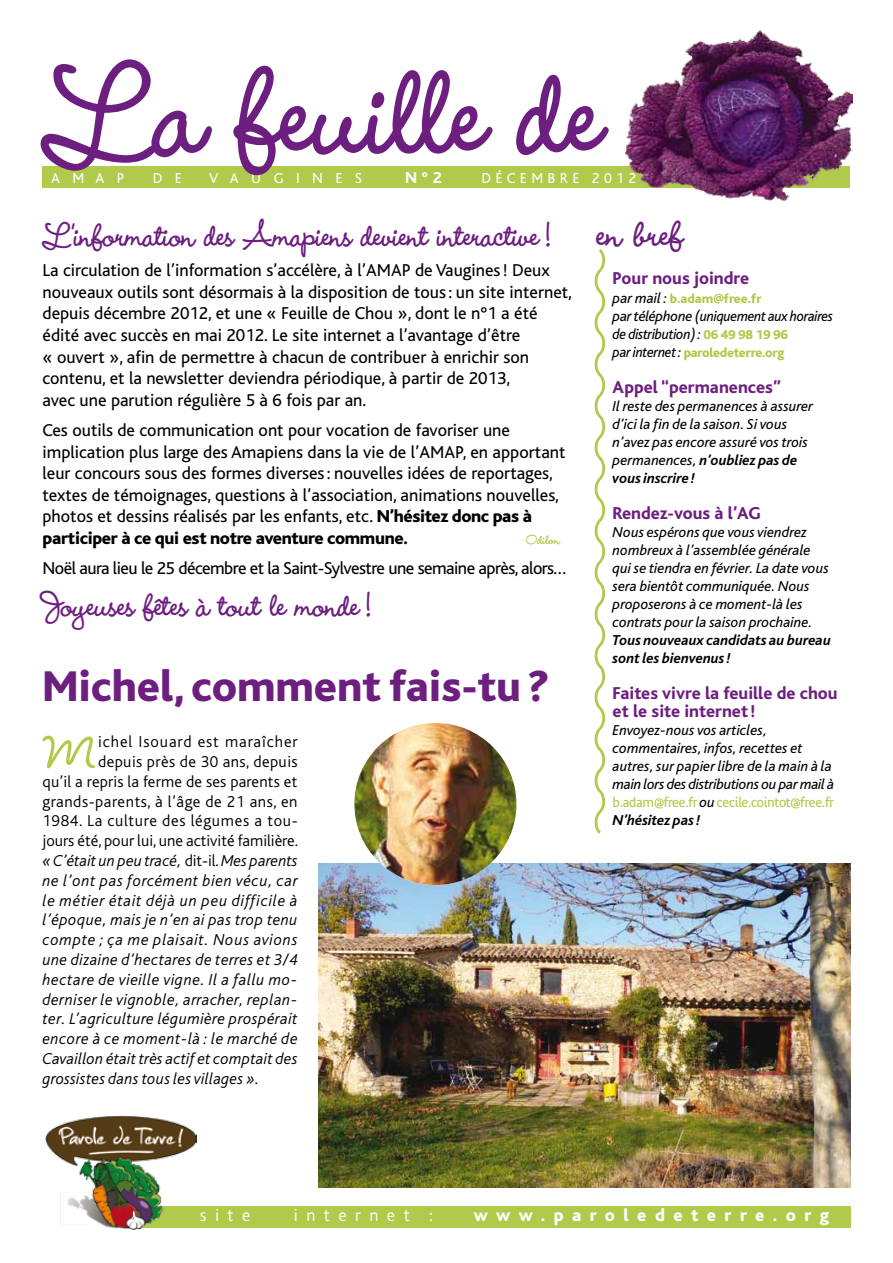
<style>
.page{position:relative;width:893px;height:1263px;background:#fff}
.page>*{position:absolute;margin:0;border:0;box-sizing:border-box;transform-origin:0 0}
.t1{font:700 157.5px "Wendy";letter-spacing:-.005em;color:#6d1f80;scale:.95 1}
.t2{font:700 60.75px "Wendy";color:#b0ca4c}
.t3{font:700 45.45px "Wendy";color:#6d1f80}
.t4{font:800 45px "Bliss";color:#6d1f80}
.t5{font:700 40.5px "Wendy";letter-spacing:-.01em;color:#6d1f80;scale:.95 1}
.t6{font:18px/21.6px "Bliss";color:#000}
.t7{font:800 18px/18px "Bliss";color:#6d1f80}
.t8{font:18px "Bliss";letter-spacing:-.03em;color:#000}
.t9{font:800 18px "Bliss";letter-spacing:.47em;color:#fff}
.t10{font:300 18px "Bliss";letter-spacing:.47em;color:#fff}
.t11{font:italic 300 16.5px "Bliss";letter-spacing:.025em;color:#000}
.t12{font:300 16.5px "Bliss";letter-spacing:.025em;color:#000}
.t13{font:300 16.5px "Bliss";color:#000}
.t14{font:italic 300 16.5px "Bliss";color:#000}
.t15{font:italic 300 16.5px "Bliss";letter-spacing:.045em;color:#000}
.t16{font:300 16.5px "Bliss";letter-spacing:.055em;color:#000}
.t17{font:700 16.5px "Wendy";color:#b0ca4c}
.t18{font:800 16.5px "Bliss";color:#fff}
.t19{font:italic 15px/18px "Bliss";color:#000}
.t20{font:italic 15px/18px "Bliss";letter-spacing:-.02em;color:#000}
.t21{font:italic 700 15px/18px "Bliss";color:#000}
.t22{font:15px "Bliss";letter-spacing:.29em;color:#fff}
.t23{font:13.5px "Bienvenue";letter-spacing:-.02em;color:#b0ca4c}
.t24{font:800 13.5px "Bliss";letter-spacing:-.02em;color:#b0ca4c}
.t25{font:800 13.5px "Bliss";color:#b0ca4c}
.s1{font-weight:800}
.s2{font-weight:400;font-style:italic;font-size:15px;color:#000}
.s3{font-weight:800;font-style:normal;font-size:13.5px;color:#b0ca4c}
.s4{font-weight:700}
.s5{font-family:"Bliss";font-style:italic;font-size:15px;color:#000}
.s6{font-style:normal}
</style>
<div class="page">
<div style="left:43px;top:167px;width:807px;height:21px;background:#b0ca4c"></div>
<img style="left:625px;top:30px;width:228px;height:171px">
<div style="left:136px;top:1206px;width:714px;height:21px;background:#b0ca4c"></div>
<img style="left:46px;top:1116px;width:151px;height:113px">
<svg style="left:594px;top:249px;width:12px;height:585px"></svg>
<img style="left:319px;top:864px;width:531px;height:323px">
<img style="left:354px;top:723px;width:162px;height:162px;border-radius:81px">
<h1 class="t1" style="left:43px;top:25px;width:592px">La feuille de</h1>
<p class="t22" style="left:51px;top:171px;width:75px">A M A P</p>
<p class="t22" style="left:153px;top:171px;width:31px">D E</p>
<p class="t22" style="left:209px;top:171px;width:154px">V A U G I N E S</p>
<p class="t18" style="left:405px;top:170px;width:38px">N°2</p>
<p class="t22" style="left:481px;top:171px;width:156px">DÉCEMBRE 2012</p>
<h3 class="t5" style="left:43px;top:213px;width:537px">L’information des Amapiens devient interactive!</h3>
<p class="t6" style="left:43px;top:260px;width:531px">La circulation de l’information s’accélère, à l’AMAP de Vaugines! Deux nouveaux outils sont désormais à la disposition de tous: un site internet, depuis décembre 2012, et une « Feuille de Chou », dont le n°1 a été édité avec succès en mai 2012. Le site internet a l’avantage d’être<br>« ouvert », afin de permettre à chacun de contribuer à enrichir son contenu, et la newsletter deviendra périodique, à partir de 2013,<br>avec une parution régulière 5 à 6 fois par an.</p>
<p class="t6" style="left:43px;top:420px;width:524px">Ces outils de communication ont pour vocation de favoriser une implication plus large des Amapiens dans la vie de l’AMAP, en apportant leur concours sous des formes diverses: nouvelles idées de reportages, textes de témoignages, questions à l’association, animations nouvelles, photos et dessins réalisés par les enfants, etc. <span class="s1">N’hésitez donc pas à participer à ce qui est notre aventure commune.</span></p>
<h3 class="t3" style="left:597px;top:209px;width:88px">en bref</h3>
<p class="t7" style="left:613px;top:270px;width:138px">Pour nous joindre</p>
<p class="t25" style="left:613px;top:291px;width:151px"><span class="s2">par mail:</span> b.adam@free.fr</p>
<p class="t20" style="left:613px;top:307px;width:222px">par téléphone (uniquement aux horaires de distribution): <span class="s3">06 49 98 19 96</span></p>
<p class="t24" style="left:613px;top:345px;width:173px"><span class="s2">par internet:</span> paroledeterre.org</p>
<p class="t7" style="left:613px;top:378px;width:170px">Appel “permanences”</p>
<p class="t19" style="left:613px;top:397px;width:202px">Il reste des permanences à assurer d’ici la fin de la saison. Si vous n’avez pas encore assuré vos trois permanences, <span class="s4">n’oubliez pas de vous inscrire !</span></p>
<p class="t7" style="left:613px;top:504px;width:150px">Rendez-vous à l’AG</p>
<p class="t19" style="left:613px;top:523px;width:218px">Nous espérons que vous viendrez nombreux à l’assemblée générale qui se tiendra en février. La date vous sera bientôt communiquée. Nous proposerons à ce moment-là les contrats pour la saison prochaine.</p>
<p class="t21" style="left:613px;top:631px;width:220px">Tous nouveaux candidats au bureau sont les bienvenus!</p>
<p class="t7" style="left:613px;top:684px;width:227px">Faites vivre la feuille de chou et le site internet!</p>
<p class="t19" style="left:613px;top:721px;width:223px">Envoyez-nous vos articles, commentaires, infos, recettes et autres, sur papier libre de la main à la main lors des distributions ou par mail à</p>
<p class="t23" style="left:613px;top:794px;width:223px">b.adam@free.fr <span class="s5">ou</span> cecile.cointot@free.fr</p>
<p class="t21" style="left:613px;top:811px;width:89px">N’hésitez pas!</p>
<p class="t17" style="left:526px;top:530px;width:35px">Odilon</p>
<p class="t8" style="left:43px;top:559px;width:525px">Noël aura lieu le 25 décembre et la Saint-Sylvestre une semaine après, alors…</p>
<h3 class="t5" style="left:43px;top:583px;width:348px">Joyeuses fêtes à tout le monde!</h3>
<h3 class="t4" style="left:43px;top:663px;width:508px">Michel, comment fais-tu?</h3>
<h2 class="t2" style="left:46px;top:717px;width:54px">M</h2>
<p class="t16" style="left:98px;top:733px;width:201px">ichel Isouard est maraîcher</p>
<p class="t12" style="left:98px;top:753px;width:201px">depuis près de 30 ans, depuis</p>
<p class="t12" style="left:43px;top:772px;width:256px">qu’il a repris la ferme de ses parents et</p>
<p class="t12" style="left:43px;top:792px;width:257px">grands-parents, à l’âge de 21 ans, en</p>
<p class="t12" style="left:43px;top:812px;width:257px">1984. La culture des légumes a tou-</p>
<p class="t13" style="left:43px;top:832px;width:257px">jours été, pour lui, une activité familière.</p>
<p class="t14" style="left:43px;top:852px;width:257px">« C’était un peu tracé, <span class="s6">dit-il.</span> Mes parents</p>
<p class="t11" style="left:43px;top:872px;width:257px">ne l’ont pas forcément bien vécu, car</p>
<p class="t15" style="left:43px;top:891px;width:257px">le métier était déjà un peu difficile à</p>
<p class="t11" style="left:43px;top:911px;width:256px">l’époque, mais je n’en ai pas trop tenu</p>
<p class="t11" style="left:43px;top:931px;width:257px">compte ; ça me plaisait. Nous avions</p>
<p class="t11" style="left:43px;top:951px;width:257px">une dizaine d’hectares de terres et 3/4</p>
<p class="t11" style="left:43px;top:971px;width:256px">hectare de vieille vigne. Il a fallu mo-</p>
<p class="t11" style="left:43px;top:990px;width:256px">derniser le vignoble, arracher, replan-</p>
<p class="t11" style="left:43px;top:1010px;width:257px">ter. L’agriculture légumière prospérait</p>
<p class="t11" style="left:43px;top:1030px;width:257px">encore à ce moment-là : le marché de</p>
<p class="t11" style="left:43px;top:1050px;width:257px">Cavaillon était très actif et comptait des</p>
<p class="t11" style="left:43px;top:1070px;width:217px">grossistes dans tous les villages »<span class="s6">.</span></p>
<p class="t10" style="left:200px;top:1205px;width:52px">site</p>
<p class="t10" style="left:294px;top:1205px;width:140px">internet :</p>
<p class="t9" style="left:474px;top:1205px;width:357px">www.paroledeterre.org</p>
</div>
